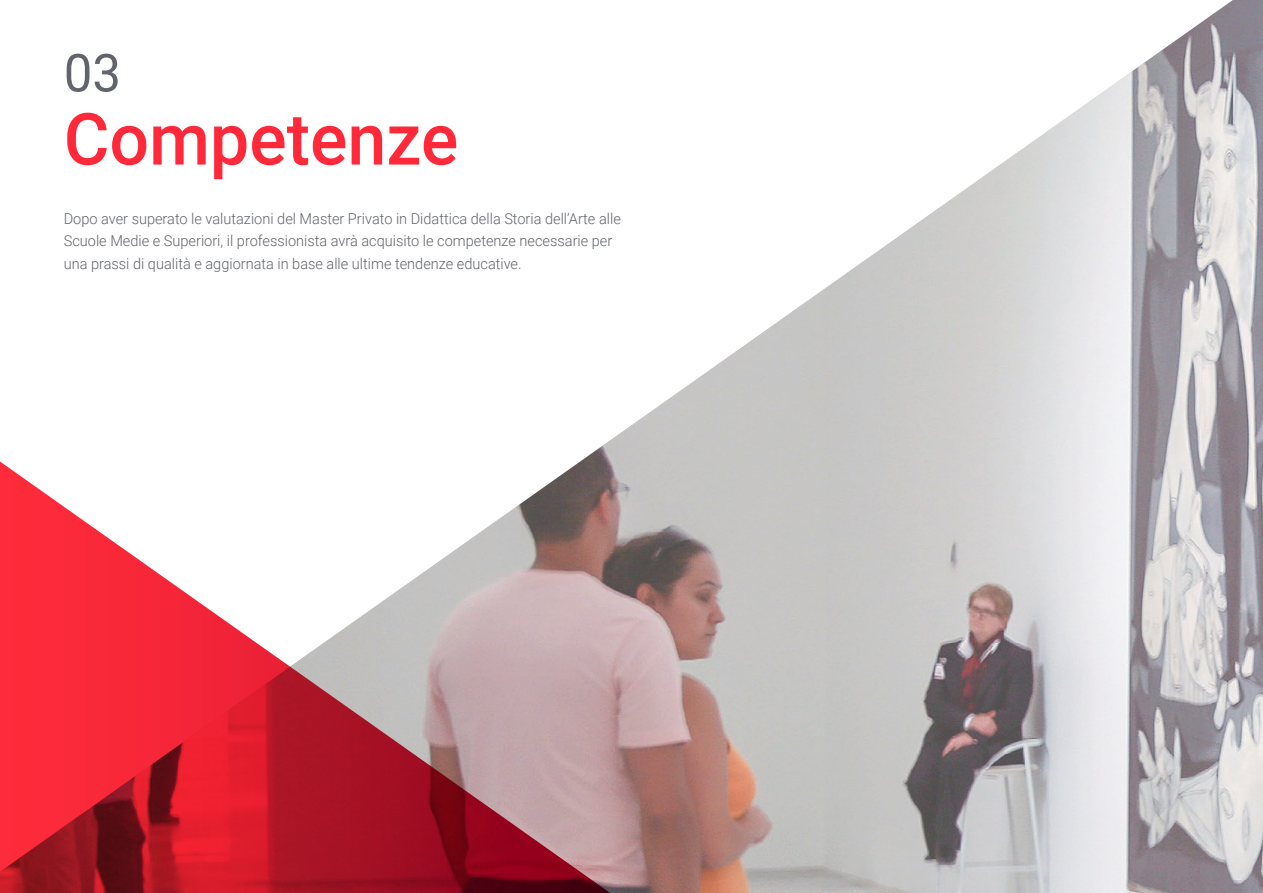
<style>
.page{position:relative;width:1263px;height:893px;background:#fff}
.page>*{position:absolute;margin:0;border:0;box-sizing:border-box;transform-origin:0 0}
.t1{font:500 72px "Roboto";color:#ff293a}
.t2{font:52.5px "Roboto";color:#61646a}
.t3{font:300 15px/22.5px "Roboto";color:#61646a}
</style>
<div class="page">
<img style="left:602px;top:0;width:661px;height:893px">
<svg style="left:0;top:446px;width:640px;height:447px"></svg>
<h2 class="t2" style="left:64px;top:36px;width:59px">03</h2>
<h1 class="t1" style="left:64px;top:89px;width:396px">Competenze</h1>
<p class="t3" style="left:64px;top:207px;width:558px">Dopo aver superato le valutazioni del Master Privato in Didattica della Storia dell’Arte alle<br>Scuole Medie e Superiori, il professionista avrà acquisito le competenze necessarie per una prassi di qualità e aggiornata in base alle ultime tendenze educative.</p>
</div>
